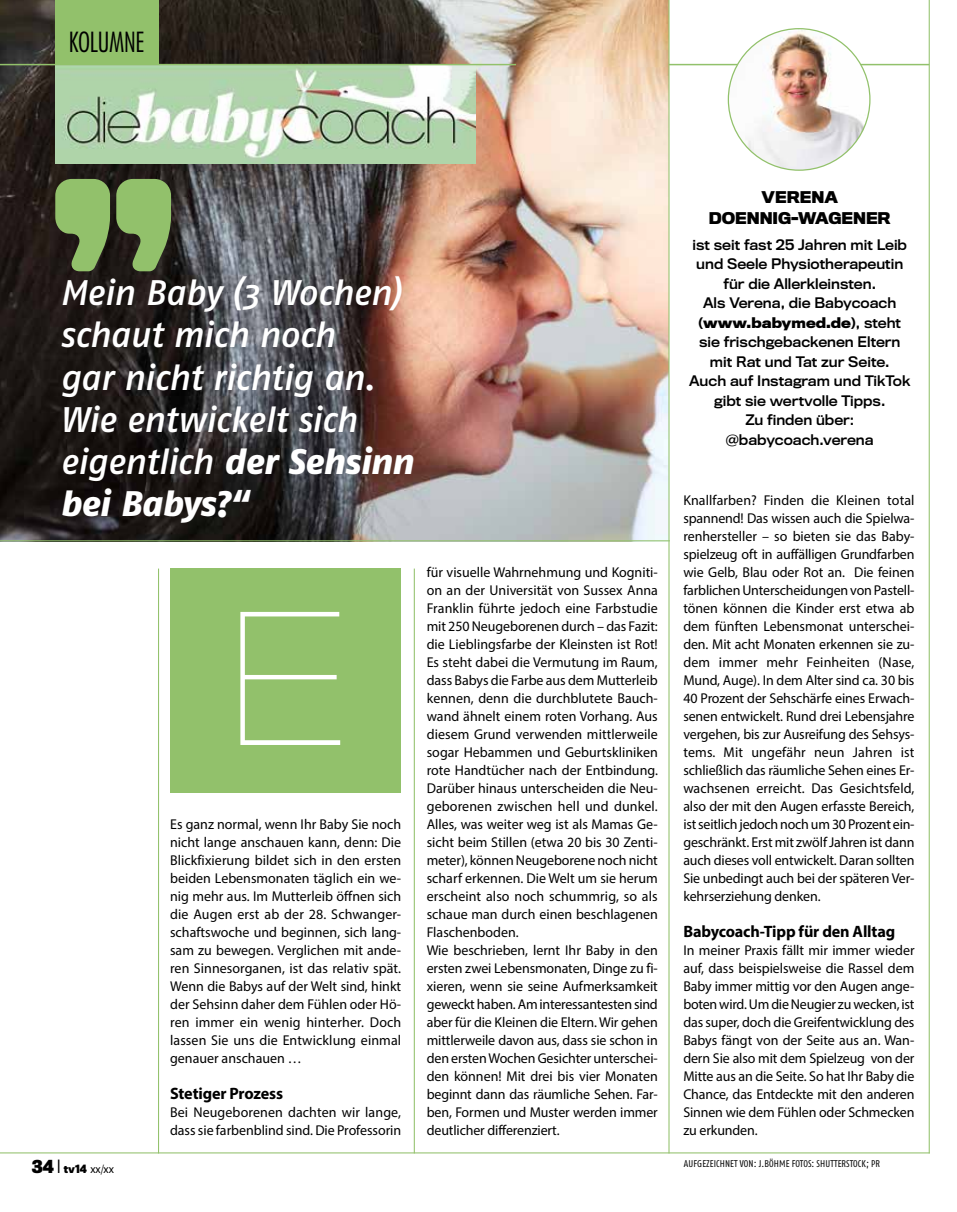
<style>
.page{position:relative;width:957px;height:1212px;background:#fff}
.page>*{position:absolute;margin:0;border:0;box-sizing:border-box;transform-origin:0 0}
.t1{font:100 169.5px "Titling Gothic FB Wide";color:#fff;scale:.88 1}
.t2{font:italic 500 35.55px/42.3px "Fago Pro";letter-spacing:-.02em;color:#fff}
.t3{font:300 condensed 27px "Futura LT Pro";letter-spacing:-.01em;color:#000}
.t4{font:700 16.5px "Myriad Pro";letter-spacing:-.01em;color:#000}
.t5{font:700 15px/21px "Titling Gothic FB Normal";color:#000;text-align:center}
.t6{font:14.25px/18px "Myriad Pro";color:#000;text-align:justify}
.t7{font:13.5px/19.5px "Titling Gothic FB Normal Standard";color:#000;text-align:center}
.t8{font:700 13.5px "Titling Gothic FB Normal";color:#000}
.t9{font:10.5px "Titling Gothic FB Narrow";color:#000}
.t10{font:condensed 9.75px "Fago Pro";letter-spacing:.01em;color:#000}
.s1{font-weight:800}
.s2{font-weight:700;font-size:16.5px}
.s3{font-weight:700}
.s4{font-family:"Titling Gothic FB Normal Standard";font-weight:400}
</style>
<div class="page">
<img style="left:0;top:0;width:668px;height:540px">
<div style="left:55px;top:0;width:104px;height:68px;background:#92c16b"></div>
<img style="left:55px;top:65px;width:420px;height:98px">
<div style="left:170px;top:568px;width:230px;height:225px;background:#92c16b"></div>
<svg style="left:55px;top:179px;width:55px;height:92px"></svg>
<svg style="left:116px;top:179px;width:55px;height:92px"></svg>
<hr style="left:928px;top:0;width:1px;height:1153px;background:#92c16b">
<hr style="left:414px;top:568px;width:1px;height:585px;background:#92c16b">
<hr style="left:158px;top:568px;width:1px;height:585px;background:#92c16b">
<hr style="left:669px;top:64px;width:260px;height:1px;background:#92c16b">
<hr style="left:0;top:64px;width:516px;height:1px;background:#92c16b">
<hr style="left:0;top:540px;width:670px;height:1px;background:#92c16b">
<hr style="left:0;top:1152px;width:929px;height:1px;background:#92c16b">
<img style="left:728px;top:29px;width:142px;height:141px;border-radius:71px">
<hr style="left:668px;top:0;width:1px;height:1153px;background:#92c16b">
<h3 class="t3" style="left:69px;top:25px;width:77px">KOLUMNE</h3>
<h2 class="t2" style="left:60px;top:271px;width:355px">Mein Baby (3 Wochen) schaut mich noch<br>gar nicht richtig an.<br>Wie entwickelt sich eigentlich <span class="s1">der Sehsinn bei Babys?“</span></h2>
<p class="t9" style="left:32px;top:1162px;width:84px"><span class="s2">34</span> ❘ <span class="s3">tv14</span> xx/xx</p>
<h1 class="t1" style="left:219px;top:582px;width:153px">E</h1>
<p class="t6" style="left:170px;top:815px;width:233px">Es ganz normal, wenn Ihr Baby Sie noch nicht lange anschauen kann, denn: Die Blickfixierung bildet sich in den ersten beiden Lebensmonaten täglich ein we&shy;nig mehr aus. Im Mutterleib öffnen sich die Augen erst ab der 28. Schwanger&shy;schaftswoche und beginnen, sich lang&shy;sam zu bewegen. Verglichen mit ande&shy;ren Sinnesorganen, ist das relativ spät.<br>Wenn die Babys auf der Welt sind, hinkt der Sehsinn daher dem Fühlen oder Hö&shy;ren immer ein wenig hinterher. Doch lassen Sie uns die Entwicklung einmal genauer anschauen …</p>
<p class="t4" style="left:170px;top:1083px;width:114px">Stetiger Prozess</p>
<p class="t6" style="left:170px;top:1103px;width:233px">Bei Neugeborenen dachten wir lange, dass sie farbenblind sind. Die Professorin</p>
<p class="t6" style="left:427px;top:563px;width:233px;text-align:left">für visuelle Wahrnehmung und Kogniti&shy;on an der Universität von Sussex Anna Franklin führte jedoch eine Farbstudie mit 250 Neugeborenen durch – das Fazit: die Lieblingsfarbe der Kleinsten ist Rot!<br>Es steht dabei die Vermutung im Raum, dass Babys die Farbe aus dem Mutterleib kennen, denn die durchblutete Bauch&shy;wand ähnelt einem roten Vorhang. Aus diesem Grund verwenden mittlerweile sogar Hebammen und Geburtskliniken rote Handtücher nach der Entbindung.<br>Darüber hinaus unterscheiden die Neu&shy;geborenen zwischen hell und dunkel.<br>Alles, was weiter weg ist als Mamas Ge&shy;sicht beim Stillen (etwa 20 bis 30 Zenti&shy;meter), können Neugeborene noch nicht scharf erkennen. Die Welt um sie herum erscheint also noch schummrig, so als schaue man durch einen beschlagenen Flaschenboden.<br>Wie beschrieben, lernt Ihr Baby in den ersten zwei Lebensmonaten, Dinge zu fi&shy;xieren, wenn sie seine Aufmerksamkeit geweckt haben. Am interessantesten sind aber für die Kleinen die Eltern. Wir gehen mittlerweile davon aus, dass sie schon in den ersten Wochen Gesichter unterschei&shy;den können! Mit drei bis vier Monaten beginnt dann das räumliche Sehen. Far&shy;ben, Formen und Muster werden immer deutlicher differenziert.</p>
<p class="t5" style="left:708px;top:187px;width:184px">VERENA<br>DOENNIG-WAGENER</p>
<p class="t7" style="left:692px;top:235px;width:216px">ist seit fast 25 Jahren mit Leib und Seele Physiotherapeutin für die Allerkleinsten.<br>Als Verena, die Babycoach</p>
<p class="t8" style="left:698px;top:315px;width:204px"><span class="s4">(</span>www.babymed.de<span class="s4">), steht</span></p>
<p class="t7" style="left:689px;top:332px;width:223px">sie frischgebackenen Eltern mit Rat und Tat zur Seite.<br>Auch auf Instagram und TikTok gibt sie wertvolle Tipps.<br>Zu finden über: @babycoach.verena</p>
<p class="t6" style="left:683px;top:491px;width:233px">Knallfarben? Finden die Kleinen total spannend! Das wissen auch die Spielwa&shy;renhersteller – so bieten sie das Baby&shy;spielzeug oft in auffälligen Grundfarben wie Gelb, Blau oder Rot an. Die feinen farblichen Unterscheidungen von Pastell&shy;tönen können die Kinder erst etwa ab dem fünften Lebensmonat unterschei&shy;den. Mit acht Monaten erkennen sie zu&shy;dem immer mehr Feinheiten (Nase, Mund, Auge). In dem Alter sind ca. 30 bis 40 Prozent der Sehschärfe eines Erwach&shy;senen entwickelt. Rund drei Lebensjahre vergehen, bis zur Ausreifung des Sehsys&shy;tems. Mit ungefähr neun Jahren ist schließlich das räumliche Sehen eines Er&shy;wachsenen erreicht. Das Gesichtsfeld, also der mit den Augen erfasste Bereich, ist seitlich jedoch noch um 30 Prozent ein&shy;geschränkt. Erst mit zwölf Jahren ist dann auch dieses voll entwickelt. Daran sollten Sie unbedingt auch bei der späteren Ver&shy;kehrserziehung denken.</p>
<p class="t4" style="left:683px;top:921px;width:213px">Babycoach-Tipp für den Alltag</p>
<p class="t6" style="left:683px;top:941px;width:233px">In meiner Praxis fällt mir immer wieder auf, dass beispielsweise die Rassel dem Baby immer mittig vor den Augen ange&shy;boten wird. Um die Neugier zu wecken, ist das super, doch die Greifentwicklung des Babys fängt von der Seite aus an. Wan&shy;dern Sie also mit dem Spielzeug von der Mitte aus an die Seite. So hat Ihr Baby die Chance, das Entdeckte mit den anderen Sinnen wie dem Fühlen oder Schmecken zu erkunden.</p>
<p class="t10" style="left:684px;top:1158px;width:198px">AUFGEZEICHNET VON: J.BÖHME FOTOS: SHUTTERSTOCK; PR</p>
</div>
